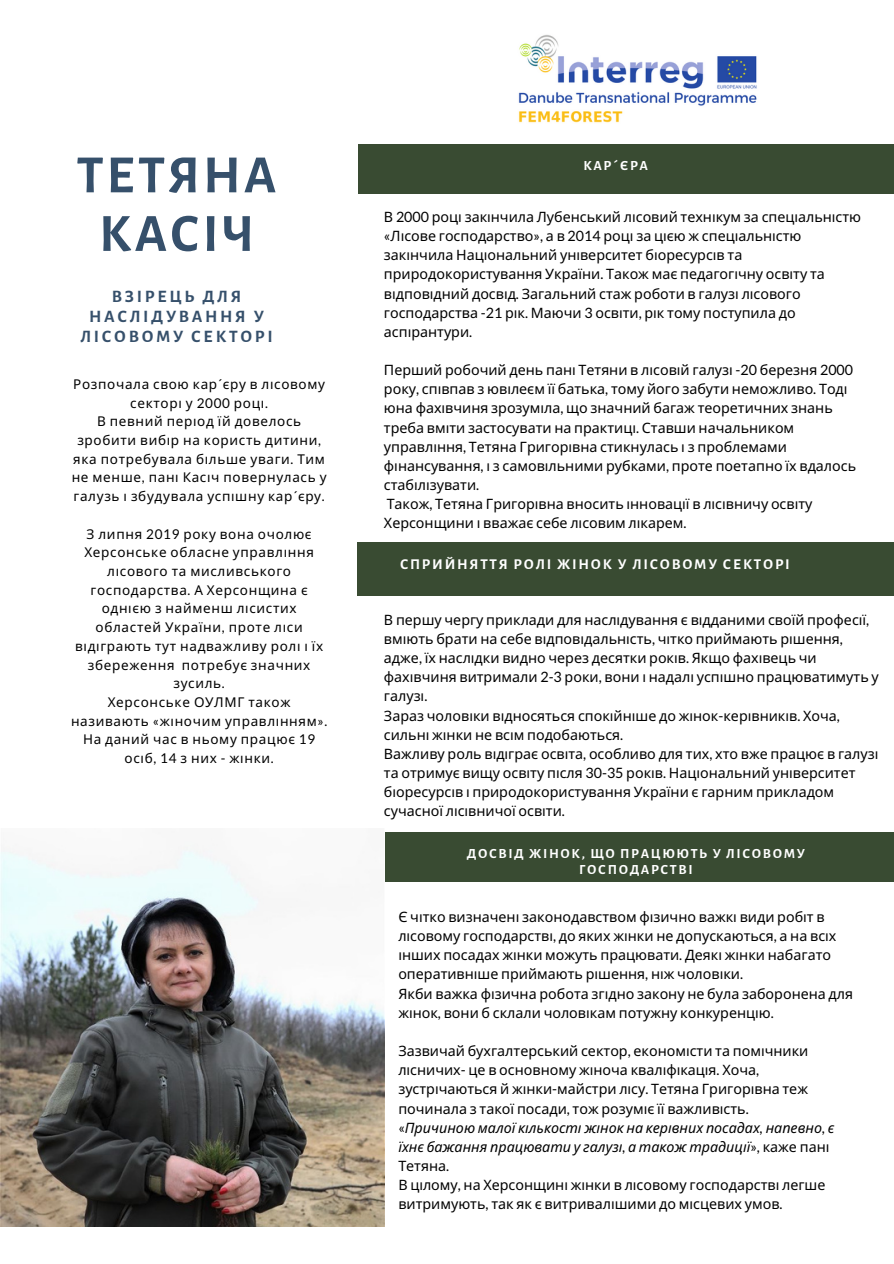
<style>
.page{position:relative;width:894px;height:1264px;background:#fff}
.page>*{position:absolute;margin:0;border:0;box-sizing:border-box;transform-origin:0 0}
.t1{font:700 53.85px/58.5px "Alegreya Sans";letter-spacing:.05em;color:#36506b;text-align:center}
.t2{font:700 17.55px/20.2px "Alegreya Sans";letter-spacing:.15em;color:#36506b;text-align:center}
.t3{font:700 15px "Alegreya Sans";letter-spacing:.115em;color:#fff}
.t4{font:14.25px/19.2px "Noto Sans";color:#000}
.t5{font:italic 14.25px/19.2px "Noto Sans";color:#000}
.t6{font:700 13.95px/15.8px "Alegreya Sans";letter-spacing:.115em;color:#fff;text-align:center}
.t7{font:13.5px/18.8px "Noto Sans";letter-spacing:.05em;color:#000;text-align:center}
.s1{font-family:"Lato"}
.s2{font-family:"Lato";font-style:normal}
.s3{font-style:normal}
</style>
<div class="page">
<div style="left:357px;top:542px;width:536px;height:53px;background:#394b32"></div>
<img style="left:518px;top:35px;width:239px;height:88px">
<div style="left:378px;top:832px;width:515px;height:50px;background:#394b32"></div>
<div style="left:357px;top:144px;width:536px;height:50px;background:#394b32"></div>
<img style="left:0;top:832px;width:384px;height:394px">
<p class="t1" style="left:77px;top:147px;width:201px">ТЕТЯНА<br>КАСІЧ</p>
<p class="t2" style="left:80px;top:286px;width:194px">ВЗІРЕЦЬ ДЛЯ<br>НАСЛІДУВАННЯ У<br>ЛІСОВОМУ СЕКТОРІ</p>
<p class="t7" style="left:73px;top:374px;width:253px">Розпочала свою кар<span class="s1">´</span>єру в лісовому секторі у <span class="s1">2000</span> році<span class="s1">.</span></p>
<p class="t7" style="left:72px;top:411px;width:256px">В певний період їй довелось зробити вибі р на користь дитини<span class="s1">, </span>яка потребувала більше уваги<span class="s1">.</span> Тим не менше<span class="s1">,</span> пані Касіч повернулась у галузь і збудувала успі шну кар<span class="s1">´</span>єру<span class="s1">.</span></p>
<p class="t7" style="left:75px;top:524px;width:249px">З липня <span class="s1">2019</span> року вона очолює<br>Херсонське обласне управлі ння лісового та мисливського господарства<span class="s1">.</span> А Херсонщина є однією з найменш лісистих областей України<span class="s1">,</span> проте ліси<br>віді грають тут надважливу ролі і їх збереження потребує значних зусиль<span class="s1">.</span></p>
<p class="t7" style="left:71px;top:692px;width:258px">Херсонське ОУЛМГ також називають <span class="s1">«</span>жі ночим управлі нням<span class="s1">».<br></span>На даний час в ньому працює <span class="s1">19 </span>осіб<span class="s1">, 14</span> з них <span class="s1">-</span> жінки<span class="s1">.</span></p>
<p class="t6" style="left:583px;top:158px;width:66px">КАР´ЄРА</p>
<p class="t4" style="left:384px;top:207px;width:478px">В <span class="s1">2000</span> році закі нчила Лубенський лісовий техні кум за спеціальністю <span class="s1">«</span>Лісове господарство<span class="s1">»,</span> а в <span class="s1">2014</span> році за цією ж спеціальністю<br>закі нчила Національний уні верситет біоресурсі в та природокористування України<span class="s1">.</span> Також має педагогі чну освіту та відповідний досвід<span class="s1">.</span> Загальний стаж роботи в галузі лісового господарства <span class="s1">-21</span> рі к<span class="s1">.</span> Маючи <span class="s1">3</span> освіти<span class="s1">,</span> рі к тому поступила до<br>аспі рантури<span class="s1">.</span></p>
<p class="t4" style="left:384px;top:360px;width:473px">Перший робочий день пані Тетяни в лісові й галузі <span class="s1">-20</span> березня <span class="s1">2000 </span>року<span class="s1">,</span> спі впав з ювілеєм її батька<span class="s1">,</span> тому його забути неможливо<span class="s1">.</span> Тоді юна фахі вчиня зрозуміла<span class="s1">,</span> що значний багаж теоретичних знань треба вміти застосувати на практиці<span class="s1">.</span> Ставши начальником<br>управлі ння<span class="s1">,</span> Тетяна Григорі вна стикнулась і з проблемами<br>фі нансування<span class="s1">,</span> і з самовільними рубками<span class="s1">,</span> проте поетапно їх вдалось стабілізувати<span class="s1">.</span></p>
<p class="t4" style="left:384px;top:494px;width:430px">Також<span class="s1">,</span> Тетяна Григорі вна вносить і нновації в лісі вничу освіту<br>Херсонщини і вважає себе лісовим лі карем<span class="s1">.</span></p>
<p class="t3" style="left:400px;top:557px;width:391px">СПРИЙНЯТТЯ РОЛІ ЖІНОК У ЛІСОВОМУ СЕКТОРІ</p>
<p class="t4" style="left:384px;top:609px;width:496px">В першу чергу приклади для наслідування є відданими своїй професії<span class="s1">, </span>вмі ють брати на себе відповідальність<span class="s1">,</span> чітко приймають рі шення<span class="s1">, </span>адже<span class="s1">,</span> їх наслідки видно через десятки рокі в<span class="s1">.</span> Якщо фахі вець чи<br>фахі вчиня витримали <span class="s1">2-3</span> роки<span class="s1">,</span> вони і надалі успі шно працюватимуть у галузі <span class="s1">.</span></p>
<p class="t4" style="left:384px;top:705px;width:457px">Зараз чолові ки відносяться спокі йні ше до жі нок<span class="s1">-</span>кері вникі в<span class="s1">.</span> Хоча<span class="s1">, </span>сильні жі нки не всі м подобаються<span class="s1">.</span></p>
<p class="t4" style="left:384px;top:743px;width:493px">Важливу роль віді грає освіта<span class="s1">,</span> особливо для тих<span class="s1">,</span> хто вже працює в галузі та отримує вищу освіту після <span class="s1">30-35</span> рокі в<span class="s1">.</span> Національний уні верситет біоресурсі в і природокористування України є гарним прикладом сучасної лісі вничої освіти<span class="s1">.</span></p>
<p class="t6" style="left:466px;top:846px;width:339px">ДОСВІД ЖІНОК, ЩО ПРАЦЮЮТЬ У ЛІСОВОМУ<br>ГОСПОДАРСТВІ</p>
<p class="t4" style="left:398px;top:906px;width:439px">Є чітко визначені законодавством фізично важкі види робіт в лісовому господарстві<span class="s1">,</span> до яких жі нки не допускаються<span class="s1">,</span> а на всіх і нших посадах жі нки можуть працювати<span class="s1">.</span> Деякі жі нки набагато оперативні ше приймають рі шення<span class="s1">,</span> ніж чолові ки<span class="s1">.</span></p>
<p class="t4" style="left:398px;top:983px;width:456px">Якби важка фізична робота згідно закону не була заборонена для жі нок<span class="s1">,</span> вони б склали чолові кам потужну конкуренці ю<span class="s1">.</span></p>
<p class="t4" style="left:398px;top:1040px;width:411px">Зазвичай бухгалтерський сектор<span class="s1">,</span> економісти та помічники лісничих<span class="s1">-</span> це в основному жі ноча кваліфі кація<span class="s1">.</span> Хоча<span class="s1">, </span>зустрічаються й жі нки<span class="s1">-</span>майстри лісу<span class="s1">.</span> Тетяна Григорі вна теж починала з такої посади<span class="s1">,</span> тож розуміє її важливість<span class="s1">.</span></p>
<p class="t5" style="left:398px;top:1117px;width:437px"><span class="s2">«</span>Причиною малої кількості жінок на керівних посадах<span class="s1">,</span> напевно<span class="s1">,</span> є їхнє бажання працювати у галузі<span class="s1">,</span> а також традиції<span class="s2">»,</span> <span class="s3">каже пані<br>Тетяна</span><span class="s2">.</span></p>
<p class="t4" style="left:398px;top:1174px;width:428px">В цілому<span class="s1">,</span> на Херсонщині жі нки в лісовому господарстві легше витримують<span class="s1">,</span> так як є витривалі шими до місцевих умов<span class="s1">.</span></p>
</div>
